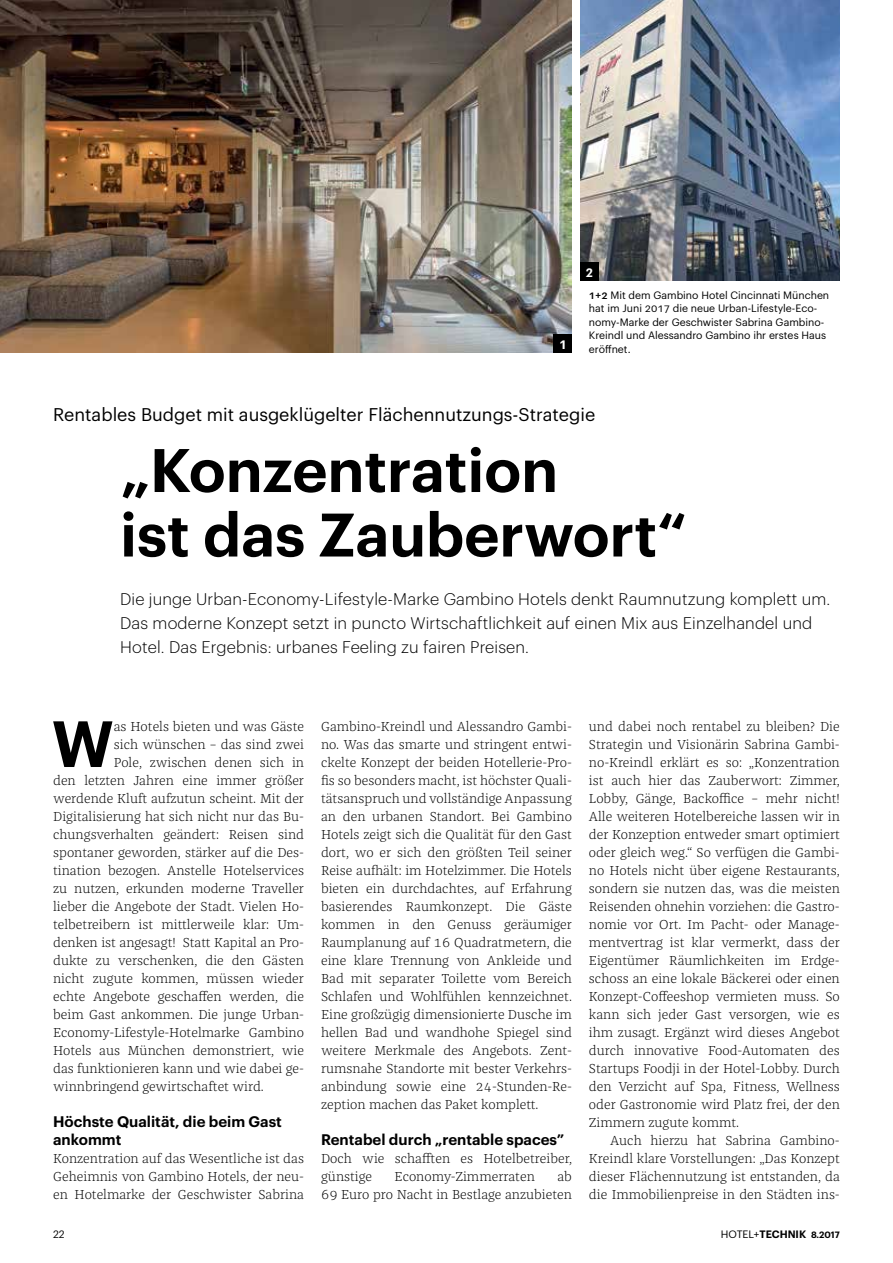
<style>
.page{position:relative;width:893px;height:1263px;background:#fff}
.page>*{position:absolute;margin:0;border:0;box-sizing:border-box;transform-origin:0 0}
.t1{font:600 63.9px "Graphik";color:#000}
.t2{font:600 60px/64.5px "Graphik";color:#000}
.t3{font:18px "Graphik";color:#000}
.t4{font:300 16.5px/24px "Graphik";letter-spacing:.01em;color:#000}
.t5{font:600 15px/18px "Graphik";color:#000}
.t6{font:300 13.5px/18px "Franziska Pro";color:#000;text-align:justify}
.t7{font:600 12px "Graphik";color:#fff}
.t8{font:10.5px/13.5px "Graphik";color:#000}
.t9{font:600 10.5px "Graphik";color:#000}
.s1{font-weight:500}
.s2{font-weight:400}
.s3{font-size:9px}
</style>
<div class="page">
<img style="left:0;top:0;width:572px;height:353px">
<img style="left:580px;top:0;width:260px;height:281px">
<div style="left:554px;top:335px;width:18px;height:18px;background:#000"></div>
<div style="left:580px;top:263px;width:18px;height:18px;background:#000"></div>
<p class="t7" style="left:559px;top:335px;width:9px">1</p>
<p class="t7" style="left:586px;top:263px;width:9px">2</p>
<p class="t8" style="left:589px;top:287px;width:242px"><span class="s1">1+2</span> Mit dem Gambino Hotel Cincinnati München hat im Juni 2017 die neue Urban-Lifestyle-Eco&shy;nomy-Marke der Geschwister Sabrina Gambino-Kreindl und Alessandro Gambino ihr erstes Haus eröffnet.</p>
<h3 class="t3" style="left:53px;top:401px;width:544px">Rentables Budget mit ausgeklügelter Flächennutzungs-Strategie</h3>
<h2 class="t2" style="left:120px;top:433px;width:568px">„Konzentration<br>ist das Zauberwort“</h2>
<p class="t4" style="left:120px;top:586px;width:712px">Die junge Urban-Economy-Lifestyle-Marke Gambino Hotels denkt Raumnutzung komplett um.<br>Das moderne Konzept setzt in puncto Wirtschaftlichkeit auf einen Mix aus Einzelhandel und<br>Hotel. Das Ergebnis: urbanes Feeling zu fairen Preisen.</p>
<h1 class="t1" style="left:52px;top:695px;width:63px">W</h1>
<p class="t6" style="left:114px;top:717px;width:192px">as Hotels bieten und was Gäste</p>
<p class="t6" style="left:114px;top:735px;width:192px">sich wünschen – das sind zwei</p>
<p class="t6" style="left:114px;top:753px;width:192px">Pole, zwischen denen sich in</p>
<p class="t6" style="left:53px;top:771px;width:252px">den letzten Jahren eine immer größer</p>
<p class="t6" style="left:53px;top:789px;width:252px">werdende Kluft aufzutun scheint. Mit der</p>
<p class="t6" style="left:53px;top:807px;width:252px">Digitalisierung hat sich nicht nur das Bu-</p>
<p class="t6" style="left:53px;top:825px;width:252px">chungsverhalten geändert: Reisen sind</p>
<p class="t6" style="left:53px;top:843px;width:252px">spontaner geworden, stärker auf die Des-</p>
<p class="t6" style="left:53px;top:861px;width:252px">tination bezogen. Anstelle Hotelservices</p>
<p class="t6" style="left:53px;top:879px;width:252px">zu nutzen, erkunden moderne Traveller</p>
<p class="t6" style="left:53px;top:897px;width:252px">lieber die Angebote der Stadt. Vielen Ho-</p>
<p class="t6" style="left:53px;top:915px;width:252px">telbetreibern ist mittlerweile klar: Um-</p>
<p class="t6" style="left:53px;top:933px;width:252px">denken ist angesagt! Statt Kapital an Pro-</p>
<p class="t6" style="left:53px;top:951px;width:252px">dukte zu verschenken, die den Gästen</p>
<p class="t6" style="left:53px;top:969px;width:252px">nicht zugute kommen, müssen wieder</p>
<p class="t6" style="left:53px;top:987px;width:252px">echte Angebote geschaffen werden, die</p>
<p class="t6" style="left:53px;top:1005px;width:252px">beim Gast ankommen. Die junge Urban-</p>
<p class="t6" style="left:53px;top:1023px;width:252px">Economy-Lifestyle-Hotelmarke Gambino</p>
<p class="t6" style="left:53px;top:1041px;width:252px">Hotels aus München demonstriert, wie</p>
<p class="t6" style="left:53px;top:1059px;width:252px">das funktionieren kann und wie dabei ge-</p>
<p class="t6" style="left:53px;top:1077px;width:212px">winnbringend gewirtschaftet wird.</p>
<p class="t5" style="left:53px;top:1111px;width:230px">Höchste Qualität, die beim Gast ankommt</p>
<p class="t6" style="left:53px;top:1149px;width:252px">Konzentration auf das Wesentliche ist das Geheimnis von Gambino Hotels, der neu&shy;en Hotelmarke der Geschwister Sabrina</p>
<p class="t6" style="left:321px;top:717px;width:252px">Gambino-Kreindl und Alessandro Gambi&shy;no. Was das smarte und stringent entwi&shy;ckelte Konzept der beiden Hotellerie-Pro&shy;fis so besonders macht, ist höchster Quali&shy;tätsanspruch und vollständige Anpassung an den urbanen Standort. Bei Gambino Hotels zeigt sich die Qualität für den Gast dort, wo er sich den größten Teil seiner Reise aufhält: im Hotelzimmer. Die Hotels bieten ein durchdachtes, auf Erfahrung basierendes Raumkonzept. Die Gäste kommen in den Genuss geräumiger Raumplanung auf 16 Quadratmetern, die eine klare Trennung von Ankleide und Bad mit separater Toilette vom Bereich Schlafen und Wohlfühlen kennzeichnet.<br>Eine großzügig dimensionierte Dusche im hellen Bad und wandhohe Spiegel sind weitere Merkmale des Angebots. Zent&shy;rumsnahe Standorte mit bester Verkehrs&shy;anbindung sowie eine 24-Stunden-Re&shy;zeption machen das Paket komplett.</p>
<p class="t5" style="left:321px;top:1129px;width:245px">Rentabel durch „rentable spaces”</p>
<p class="t6" style="left:321px;top:1149px;width:252px">Doch wie schafften es Hotelbetreiber, günstige</p>
<p class="t6" style="left:321px;top:1167px;width:252px;text-align:right">ab<br>69 Euro pro Nacht in Bestlage anzubieten</p>
<p class="t6" style="left:395px;top:1167px;width:142px">Economy-Zimmerraten</p>
<p class="t6" style="left:589px;top:717px;width:252px">und dabei noch rentabel zu bleiben? Die Strategin und Visionärin Sabrina Gambi&shy;no-Kreindl erklärt es so: „Konzentration ist auch hier das Zauberwort: Zimmer, Lobby, Gänge, Backoffice – mehr nicht!<br>Alle weiteren Hotelbereiche lassen wir in der Konzeption entweder smart optimiert oder gleich weg.“ So verfügen die Gambi&shy;no Hotels nicht über eigene Restaurants, sondern sie nutzen das, was die meisten Reisenden ohnehin vorziehen: die Gastro&shy;nomie vor Ort. Im Pacht- oder Manage&shy;mentvertrag ist klar vermerkt, dass der Eigentümer Räumlichkeiten im Erdge&shy;schoss an eine lokale Bäckerei oder einen Konzept-Coffeeshop vermieten muss. So kann sich jeder Gast versorgen, wie es ihm zusagt. Ergänzt wird dieses Angebot durch innovative Food-Automaten des Startups Foodji in der Hotel-Lobby. Durch den Verzicht auf Spa, Fitness, Wellness oder Gastronomie wird Platz frei, der den Zimmern zugute kommt.</p>
<p class="t6" style="left:589px;top:1131px;width:252px;text-indent:21px">Auch hierzu hat Sabrina Gambino-Kreindl klare Vorstellungen: „Das Konzept dieser Flächennutzung ist entstanden, da die Immobilienpreise in den Städten ins-</p>
<p class="t8" style="left:53px;top:1226px;width:13px">22</p>
<p class="t9" style="left:721px;top:1226px;width:120px"><span class="s2">HOTEL+</span>TECHNIK <span class="s3">8.2017</span></p>
</div>
